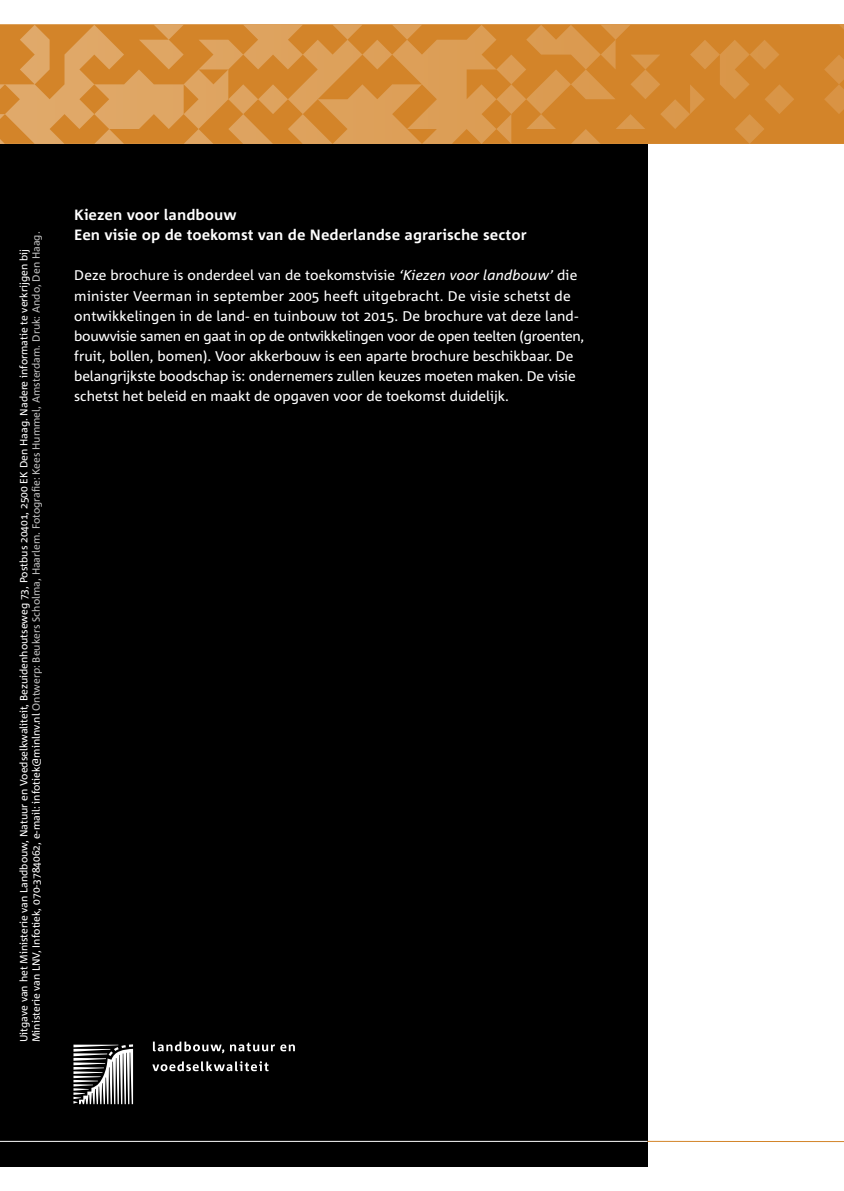
<style>
.page{position:relative;width:844px;height:1191px;background:#fff}
.page>*{position:absolute;margin:0;border:0;box-sizing:border-box;transform-origin:0 0}
.t1{font:14.88px/20.1px "Agrofont Vet";color:#fff}
.t2{font:14px/20.1px "Agrofont Normaal";color:#fff}
.t3{font:10.5px/12.2px "Agrofont Normaal";color:#fff}
.s1{color:#c0c0c0}
.s2{font-family:"Agrofont Normaal Cursief"}
</style>
<div class="page">
<div style="left:0;top:40px;width:647px;height:1126px;background:#000"></div>
<svg style="left:0;top:25px;width:843px;height:119px"></svg>
<svg style="left:152px;top:1061px;width:116px;height:10px"></svg>
<svg style="left:153px;top:1041px;width:142px;height:12px"></svg>
<svg style="left:73px;top:1044px;width:60px;height:60px"></svg>
<hr style="left:0;top:1141px;width:647px;height:1px;background:#fff">
<svg style="left:646px;top:203px;width:197px;height:939px"></svg>
<p class="t3" style="left:18px;top:1042px;width:812px;rotate:-90deg">Uitgave van het Ministerie van Landbouw, Natuur en Voedselkwaliteit, Bezuidenhoutseweg 73, Postbus 20401, 2500 EK Den Haag. Nadere informatie te verkrijgen bij<br>Ministerie van LNV, Infotiek, 070-3784062, e-mail: infotiek@minlnv.nl <span class="s1">Ontwerp: Beukers Scholma, Haarlem. Fotografie: Kees Hummel, Amsterdam. Druk: Ando, Den Haag.</span></p>
<p class="t1" style="left:74px;top:205px;width:454px">Kiezen voor landbouw<br>Een visie op de toekomst van de Nederlandse agrarische sector</p>
<p class="t2" style="left:74px;top:266px;width:511px">Deze brochure is onderdeel van de toekomstvisie <span class="s2">‘Kiezen voor landbouw’</span> die minister Veerman in september 2005 heeft uitgebracht. De visie schetst de ontwikkelingen in de land- en tuinbouw tot 2015. De brochure vat deze land&shy;bouwvisie samen en gaat in op de ontwikkelingen voor de open teelten (groenten, fruit, bollen, bomen). Voor akkerbouw is een aparte brochure beschikbaar. De belangrijkste boodschap is: ondernemers zullen keuzes moeten maken. De visie schetst het beleid en maakt de opgaven voor de toekomst duidelijk.</p>
</div>
